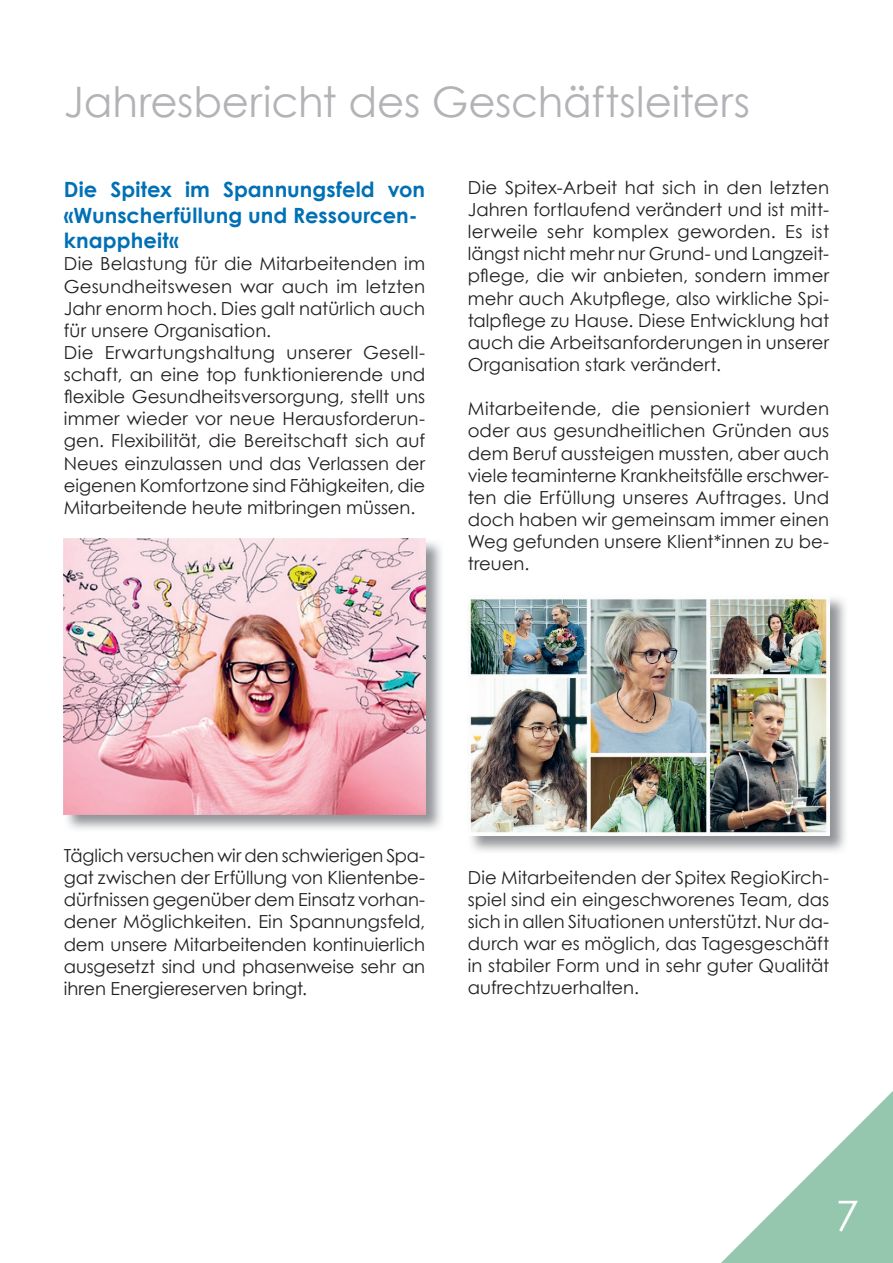
<style>
.page{position:relative;width:893px;height:1263px;background:#fff}
.page>*{position:absolute;margin:0;border:0;box-sizing:border-box;transform-origin:0 0}
.t1{font:42px "Century Gothic";letter-spacing:-.005em;color:#b2b3b7}
.t2{font:42px "Century Gothic";color:#fff}
.t3{font:700 21px/25.5px "Century Gothic";letter-spacing:.005em;color:#0070b5}
.t4{font:18px/22px "Century Gothic";letter-spacing:.005em;color:#231f20;text-align:justify}
</style>
<div class="page">
<img style="left:63px;top:538px;width:378px;height:291px">
<img style="left:64px;top:539px;width:361px;height:275px">
<img style="left:467px;top:598px;width:378px;height:253px">
<img style="left:468px;top:598px;width:361px;height:238px">
<svg style="left:721px;top:1091px;width:172px;height:172px"></svg>
<h1 class="t1" style="left:64px;top:72px;width:688px">Jahresbericht des Geschäftsleiters</h1>
<p class="t3" style="left:64px;top:176px;width:363px">Die Spitex im Spannungsfeld von «Wunscherfüllung und Ressourcen&shy;knappheit«</p>
<p class="t4" style="left:64px;top:253px;width:363px;text-align:left">Die Belastung für die Mitarbeitenden im Gesundheitswesen war auch im letzten Jahr enorm hoch. Dies galt natürlich auch für unsere Organisation.<br>Die Erwartungshaltung unserer Gesell&shy;schaft, an eine top funktionierende und flexible Gesundheitsversorgung, stellt uns immer wieder vor neue Herausforderun&shy;gen. Flexibilität, die Bereitschaft sich auf Neues einzulassen und das Verlassen der eigenen Komfortzone sind Fähigkeiten, die Mitarbeitende heute mitbringen müssen.</p>
<p class="t4" style="left:468px;top:176px;width:363px">Die Spitex-Arbeit hat sich in den letzten Jahren fortlaufend verändert und ist mitt&shy;lerweile sehr komplex geworden. Es ist längst nicht mehr nur Grund- und Langzeit&shy;pflege, die wir anbieten, sondern immer mehr auch Akutpflege, also wirkliche Spi&shy;talpflege zu Hause. Diese Entwicklung hat auch die Arbeitsanforderungen in unserer Organisation stark verändert.</p>
<p class="t4" style="left:468px;top:397px;width:363px">Mitarbeitende, die pensioniert wurden oder aus gesundheitlichen Gründen aus dem Beruf aussteigen mussten, aber auch viele teaminterne Krankheitsfälle erschwer&shy;ten die Erfüllung unseres Auftrages. Und doch haben wir gemeinsam immer einen Weg gefunden unsere Klient*innen zu be&shy;treuen.</p>
<p class="t4" style="left:64px;top:844px;width:363px">Täglich versuchen wir den schwierigen Spa&shy;gat zwischen der Erfüllung von Klientenbe&shy;dürfnissen gegenüber dem Einsatz vorhan&shy;dener Möglichkeiten. Ein Spannungsfeld, dem unsere Mitarbeitenden kontinuierlich ausgesetzt sind und phasenweise sehr an ihren Energiereserven bringt.</p>
<p class="t4" style="left:468px;top:866px;width:363px">Die Mitarbeitenden der Spitex RegioKirch&shy;spiel sind ein eingeschworenes Team, das sich in allen Situationen unterstützt. Nur da&shy;durch war es möglich, das Tagesgeschäft in stabiler Form und in sehr guter Qualität aufrechtzuerhalten.</p>
<h1 class="t2" style="left:836px;top:1186px;width:25px">7</h1>
</div>
